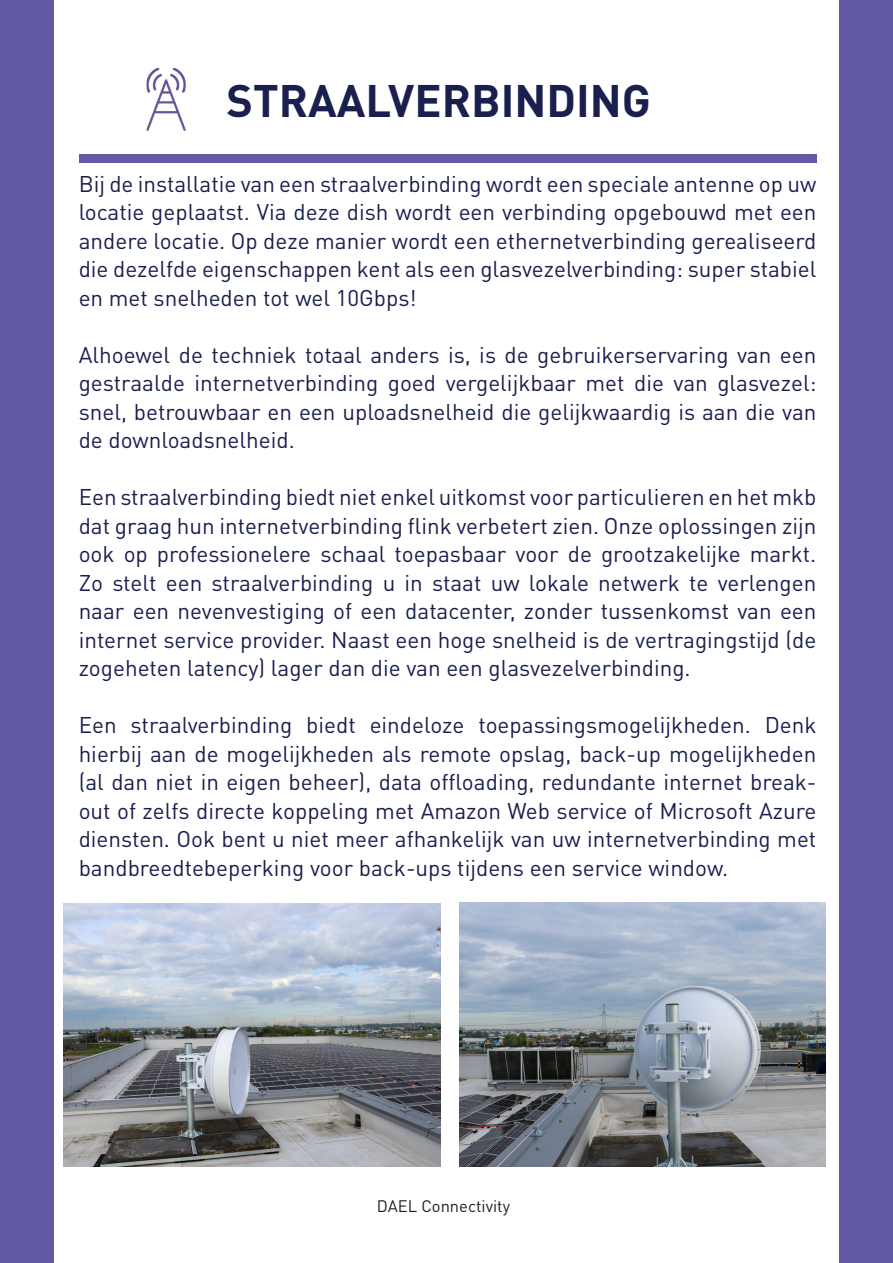
<style>
.page{position:relative;width:893px;height:1263px;background:#fff}
.page>*{position:absolute;margin:0;border:0;box-sizing:border-box;transform-origin:0 0}
.t1{font:700 45px "DIN Pro";color:#1a204e}
.t2{font:22.5px/28.5px "DIN Pro";color:#1a204e;text-align:justify}
.t3{font:16.5px "DIN Pro";color:#231f20}
</style>
<div class="page">
<img style="left:64px;top:904px;width:376px;height:262px">
<img style="left:459px;top:903px;width:366px;height:263px">
<div style="left:79px;top:154px;width:737px;height:9px;background:#625ba3"></div>
<div style="left:0;top:0;width:54px;height:1263px;background:#625ba3"></div>
<div style="left:839px;top:0;width:54px;height:1263px;background:#625ba3"></div>
<img style="left:146px;top:68px;width:40px;height:63px">
<p class="t1" style="left:226px;top:70px;width:426px">STRAALVERBINDING</p>
<p class="t2" style="left:79px;top:168px;width:739px">Bij de installatie van een straalverbinding wordt een speciale antenne op uw locatie geplaatst. Via deze dish wordt een verbinding opgebouwd met een andere locatie. Op deze manier wordt een ethernetverbinding gerealiseerd die dezelfde eigenschappen kent als een glasvezelverbinding: super stabiel en met snelheden tot wel 10Gbps!</p>
<p class="t2" style="left:79px;top:339px;width:739px">Alhoewel de techniek totaal anders is, is de gebruikerservaring van een gestraalde internetverbinding goed vergelijkbaar met die van glasvezel: snel, betrouwbaar en een uploadsnelheid die gelijkwaardig is aan die van de downloadsnelheid.</p>
<p class="t2" style="left:79px;top:482px;width:739px">Een straalverbinding biedt niet enkel uitkomst voor particulieren en het mkb dat graag hun internetverbinding flink verbetert zien. Onze oplossingen zijn ook op professionelere schaal toepasbaar voor de grootzakelijke markt.<br>Zo stelt een straalverbinding u in staat uw lokale netwerk te verlengen naar een nevenvestiging of een datacenter, zonder tussenkomst van een internet service provider. Naast een hoge snelheid is de vertragingstijd (de zogeheten latency) lager dan die van een glasvezelverbinding.</p>
<p class="t2" style="left:79px;top:710px;width:739px">Een straalverbinding biedt eindeloze toepassingsmogelijkheden. Denk hierbij aan de mogelijkheden als remote opslag, back-up mogelijkheden (al dan niet in eigen beheer), data offloading, redundante internet break&shy;out of zelfs directe koppeling met Amazon Web service of Microsoft Azure diensten. Ook bent u niet meer afhankelijk van uw internetverbinding met bandbreedtebeperking voor back-ups tijdens een service window.</p>
<p class="t3" style="left:377px;top:1194px;width:135px">DAEL Connectivity</p>
</div>
